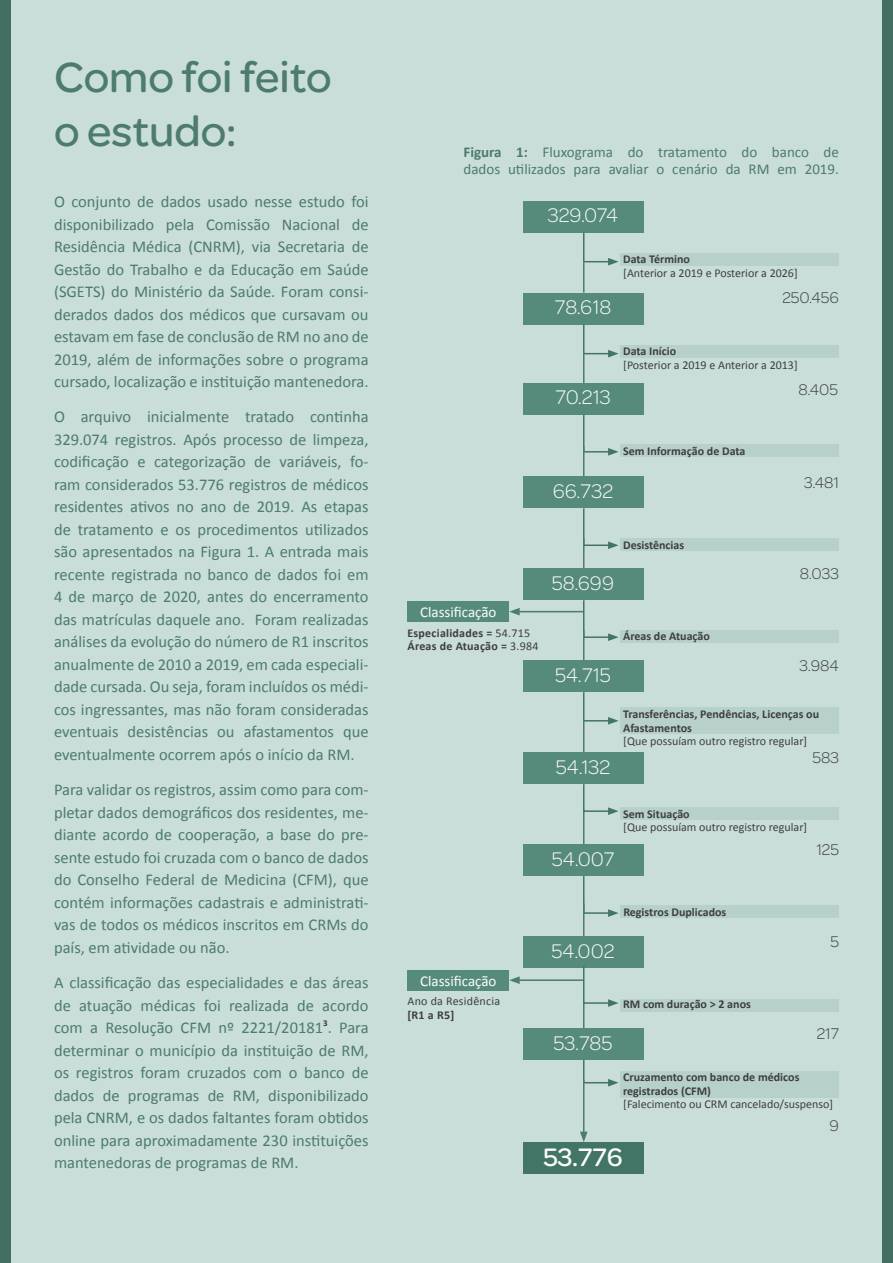
<style>
.page{position:relative;width:893px;height:1263px;background:#c9ded8}
.page>*{position:absolute;margin:0;border:0;box-sizing:border-box;transform-origin:0 0}
._01_-_Título_Box_Lev{font:500 45px/54px "Avid Omnes";color:#4d7b6d}
._01_-_Subtítulo_Leve{font:500 27px "Avid Omnes";color:#fcfcfc}
._01_-_Subtítulo_Leve-2{font:300 21px "Avid Omnes";color:#fcfcfc}
._01_-_Texto_Leve_e_M{font:16.5px/22.5px "Calibri";color:#4d7b6d;text-align:justify}
._01_-_Subtítulo_Leve-3{font:300 16.5px "Avid Omnes";color:#3e3e3f}
._01_-_Legendas_Leve{font:15px/16.5px "Calibri";color:#4d7b6d}
._01_-_Legendas_Leve-2{font:15px "Calibri";color:#fcfcfc}
._01_-_Legendas_Leve-3{font:700 12px/13.5px "Calibri";color:#3e3e3f}
._01_-_Legendas_Leve-4{font:12px/13.5px "Calibri";color:#3e3e3f}
._01_-_Legendas_Leve-5{font:700 12px "Calibri";letter-spacing:.02em;color:#3e3e3f}
._01_-_Legendas_Leve-6{font:12px "Calibri";letter-spacing:.02em;color:#3e3e3f}
._01_-_Texto_Leve_e_M-2{font:700 9px "Calibri";color:#3e3e3f}
.s1{font-weight:700}
.s2{font-weight:400}
</style>
<div class="page">
<div style="left:882px;top:0;width:11px;height:1263px;background:#436e61"></div>
<div style="left:0;top:0;width:11px;height:1263px;background:#436e61"></div>
<div style="left:407px;top:601px;width:102px;height:21px;background:#568b7c"></div>
<div style="left:407px;top:970px;width:102px;height:20px;background:#568b7c"></div>
<div style="left:523px;top:1142px;width:120px;height:32px;background:#427565"></div>
<div style="left:523px;top:201px;width:120px;height:31px;background:#568b7c"></div>
<div style="left:620px;top:253px;width:219px;height:12px;background:#b7d1ca"></div>
<svg style="left:582px;top:232px;width:37px;height:34px"></svg>
<div style="left:523px;top:293px;width:120px;height:31px;background:#568b7c"></div>
<div style="left:620px;top:345px;width:219px;height:12px;background:#b7d1ca"></div>
<svg style="left:582px;top:324px;width:37px;height:33px"></svg>
<div style="left:523px;top:383px;width:120px;height:32px;background:#568b7c"></div>
<div style="left:620px;top:444px;width:219px;height:13px;background:#b7d1ca"></div>
<svg style="left:583px;top:415px;width:36px;height:41px"></svg>
<div style="left:523px;top:476px;width:120px;height:32px;background:#568b7c"></div>
<div style="left:620px;top:538px;width:219px;height:12px;background:#b7d1ca"></div>
<svg style="left:583px;top:508px;width:36px;height:41px"></svg>
<div style="left:523px;top:568px;width:120px;height:32px;background:#568b7c"></div>
<div style="left:620px;top:630px;width:219px;height:13px;background:#b7d1ca"></div>
<svg style="left:582px;top:600px;width:37px;height:41px"></svg>
<div style="left:620px;top:707px;width:219px;height:27px;background:#b7d1ca"></div>
<div style="left:523px;top:660px;width:120px;height:32px;background:#568b7c"></div>
<svg style="left:583px;top:692px;width:36px;height:33px"></svg>
<div style="left:620px;top:807px;width:219px;height:13px;background:#b7d1ca"></div>
<div style="left:523px;top:752px;width:120px;height:32px;background:#568b7c"></div>
<svg style="left:583px;top:784px;width:36px;height:31px"></svg>
<div style="left:620px;top:905px;width:219px;height:13px;background:#b7d1ca"></div>
<div style="left:523px;top:844px;width:120px;height:32px;background:#568b7c"></div>
<svg style="left:583px;top:876px;width:36px;height:41px"></svg>
<div style="left:620px;top:999px;width:219px;height:12px;background:#b7d1ca"></div>
<div style="left:523px;top:936px;width:120px;height:32px;background:#568b7c"></div>
<div style="left:620px;top:1071px;width:219px;height:27px;background:#b7d1ca"></div>
<div style="left:523px;top:1028px;width:120px;height:32px;background:#568b7c"></div>
<svg style="left:583px;top:1060px;width:36px;height:26px"></svg>
<hr style="left:517px;top:611px;width:66px;height:1px;background:#4d7b6d">
<svg style="left:509px;top:608px;width:11px;height:7px"></svg>
<hr style="left:583px;top:262px;width:1px;height:31px;background:#4d7b6d">
<hr style="left:583px;top:353px;width:1px;height:30px;background:#4d7b6d">
<hr style="left:583px;top:446px;width:1px;height:30px;background:#4d7b6d">
<hr style="left:583px;top:538px;width:1px;height:30px;background:#4d7b6d">
<hr style="left:583px;top:630px;width:1px;height:30px;background:#4d7b6d">
<hr style="left:583px;top:720px;width:1px;height:32px;background:#4d7b6d">
<hr style="left:583px;top:811px;width:1px;height:33px;background:#4d7b6d">
<hr style="left:583px;top:903px;width:1px;height:33px;background:#4d7b6d">
<svg style="left:583px;top:966px;width:36px;height:62px"></svg>
<hr style="left:583px;top:1080px;width:1px;height:54px;background:#4d7b6d">
<svg style="left:580px;top:1132px;width:8px;height:10px"></svg>
<hr style="left:517px;top:979px;width:66px;height:2px;background:#4d7b6d">
<svg style="left:509px;top:976px;width:11px;height:8px"></svg>
<p class="_01_-_Título_Box_Lev" style="left:54px;top:47px;width:279px">Como foi feito o estudo:</p>
<p class="_01_-_Texto_Leve_e_M" style="left:54px;top:190px;width:316px">O conjunto de dados usado nesse estudo foi disponibilizado pela Comissão Nacional de Residência Médica (CNRM), via Secretaria de Gestão do Trabalho e da Educação em Saúde (SGETS) do Ministério da Saúde. Foram consi&shy;derados dados dos médicos que cursavam ou estavam em fase de conclusão de RM no ano de 2019, além de informações sobre o programa cursado, localização e instituição mantenedora.</p>
<p class="_01_-_Texto_Leve_e_M" style="left:54px;top:406px;width:316px">O arquivo inicialmente tratado continha 329.074 registros. Após processo de limpeza, codificação e categorização de variáveis, fo&shy;ram considerados 53.776 registros de médicos residentes ativos no ano de 2019. As etapas de tratamento e os procedimentos utilizados são apresentados na Figura 1. A entrada mais recente registrada no banco de dados foi em 4 de março de 2020, antes do encerramento das matrículas daquele ano. Foram realizadas análises da evolução do número de R1 inscritos anualmente de 2010 a 2019, em cada especiali&shy;dade cursada. Ou seja, foram incluídos os médi&shy;cos ingressantes, mas não foram consideradas eventuais desistências ou afastamentos que eventualmente ocorrem após o início da RM.</p>
<p class="_01_-_Texto_Leve_e_M" style="left:54px;top:778px;width:316px">Para validar os registros, assim como para com&shy;pletar dados demográficos dos residentes, me&shy;diante acordo de cooperação, a base do pre&shy;sente estudo foi cruzada com o banco de dados do Conselho Federal de Medicina (CFM), que contém informações cadastrais e administrati&shy;vas de todos os médicos inscritos em CRMs do país, em atividade ou não.</p>
<p class="_01_-_Texto_Leve_e_M" style="left:54px;top:971px;width:316px">A classificação das especialidades e das áreas de atuação médicas foi realizada de acordo com a Resolução CFM nº 2221/20181 . Para</p>
<p class="_01_-_Texto_Leve_e_M-2" style="left:323px;top:1017px;width:6px">3</p>
<p class="_01_-_Texto_Leve_e_M" style="left:54px;top:1039px;width:316px">determinar o município da instituição de RM, os registros foram cruzados com o banco de dados de programas de RM, disponibilizado pela CNRM, e os dados faltantes foram obtidos online para aproximadamente 230 instituições mantenedoras de programas de RM.</p>
<p class="_01_-_Legendas_Leve" style="left:463px;top:144px;width:377px"><span class="s1">Figura 1:</span> Fluxograma do tratamento do banco de dados utilizados para avaliar o cenário da RM em 2019.</p>
<p class="_01_-_Subtítulo_Leve-2" style="left:548px;top:201px;width:72px">329.074</p>
<p class="_01_-_Subtítulo_Leve-2" style="left:555px;top:293px;width:58px">78.618</p>
<p class="_01_-_Subtítulo_Leve-2" style="left:555px;top:384px;width:57px">70.213</p>
<p class="_01_-_Legendas_Leve-4" style="left:623px;top:253px;width:176px"><span class="s1">Data Término<br></span>[Anterior a 2019 e Posterior a 2026]</p>
<p class="_01_-_Subtítulo_Leve-3" style="left:782px;top:287px;width:58px">250.456</p>
<p class="_01_-_Legendas_Leve-4" style="left:623px;top:345px;width:176px"><span class="s1">Data Início<br></span>[Posterior a 2019 e Anterior a 2013]</p>
<p class="_01_-_Subtítulo_Leve-3" style="left:798px;top:379px;width:41px">8.405</p>
<p class="_01_-_Subtítulo_Leve-2" style="left:553px;top:477px;width:62px">66.732</p>
<p class="_01_-_Legendas_Leve-3" style="left:623px;top:444px;width:124px">Sem Informação de Data</p>
<p class="_01_-_Subtítulo_Leve-3" style="left:804px;top:472px;width:36px">3.481</p>
<p class="_01_-_Legendas_Leve-2" style="left:420px;top:603px;width:78px">Classificação</p>
<p class="_01_-_Legendas_Leve-5" style="left:407px;top:625px;width:124px">Especialidades = <span class="s2">54.715</span></p>
<p class="_01_-_Legendas_Leve-5" style="left:407px;top:638px;width:133px">Áreas de Atuação = <span class="s2">3.984</span></p>
<p class="_01_-_Subtítulo_Leve-2" style="left:552px;top:569px;width:64px">58.699</p>
<p class="_01_-_Legendas_Leve-3" style="left:623px;top:538px;width:63px">Desistências</p>
<p class="_01_-_Subtítulo_Leve-3" style="left:800px;top:562px;width:41px">8.033</p>
<p class="_01_-_Subtítulo_Leve-2" style="left:555px;top:661px;width:57px">54.715</p>
<p class="_01_-_Subtítulo_Leve-2" style="left:556px;top:753px;width:56px">54.132</p>
<p class="_01_-_Legendas_Leve-3" style="left:623px;top:630px;width:88px">Áreas de Atuação</p>
<p class="_01_-_Subtítulo_Leve-3" style="left:799px;top:654px;width:41px">3.984</p>
<p class="_01_-_Legendas_Leve-3" style="left:623px;top:707px;width:197px">Transferências, Pendências, Licenças ou<br>Afastamentos<br><span class="s2">[Que possuíam outro registro regular]</span></p>
<p class="_01_-_Subtítulo_Leve-3" style="left:812px;top:746px;width:28px">583</p>
<p class="_01_-_Subtítulo_Leve-2" style="left:552px;top:845px;width:64px">54.007</p>
<p class="_01_-_Legendas_Leve-4" style="left:623px;top:807px;width:186px"><span class="s1">Sem Situação<br></span>[Que possuíam outro registro regular]</p>
<p class="_01_-_Subtítulo_Leve-3" style="left:816px;top:838px;width:24px">125</p>
<p class="_01_-_Legendas_Leve-2" style="left:420px;top:971px;width:78px">Classificação</p>
<p class="_01_-_Legendas_Leve-6" style="left:407px;top:993px;width:94px">Ano da Residência</p>
<p class="_01_-_Legendas_Leve-3" style="left:407px;top:1008px;width:48px">[R1 a R5]</p>
<p class="_01_-_Subtítulo_Leve-2" style="left:551px;top:937px;width:65px">54.002</p>
<p class="_01_-_Legendas_Leve-3" style="left:623px;top:905px;width:105px">Registros Duplicados</p>
<p class="_01_-_Subtítulo_Leve-3" style="left:830px;top:930px;width:10px">5</p>
<p class="_01_-_Subtítulo_Leve-2" style="left:553px;top:1029px;width:61px">53.785</p>
<p class="_01_-_Legendas_Leve-3" style="left:623px;top:997px;width:129px">RM com duração &gt; 2 anos</p>
<p class="_01_-_Subtítulo_Leve-3" style="left:817px;top:1022px;width:24px">217</p>
<p class="_01_-_Legendas_Leve-3" style="left:623px;top:1070px;width:211px">Cruzamento com banco de médicos registrados (CFM)<br><span class="s2">[Falecimento ou CRM cancelado/suspenso]</span></p>
<p class="_01_-_Subtítulo_Leve-3" style="left:829px;top:1114px;width:11px">9</p>
<p class="_01_-_Subtítulo_Leve" style="left:543px;top:1138px;width:81px">53.776</p>
</div>
